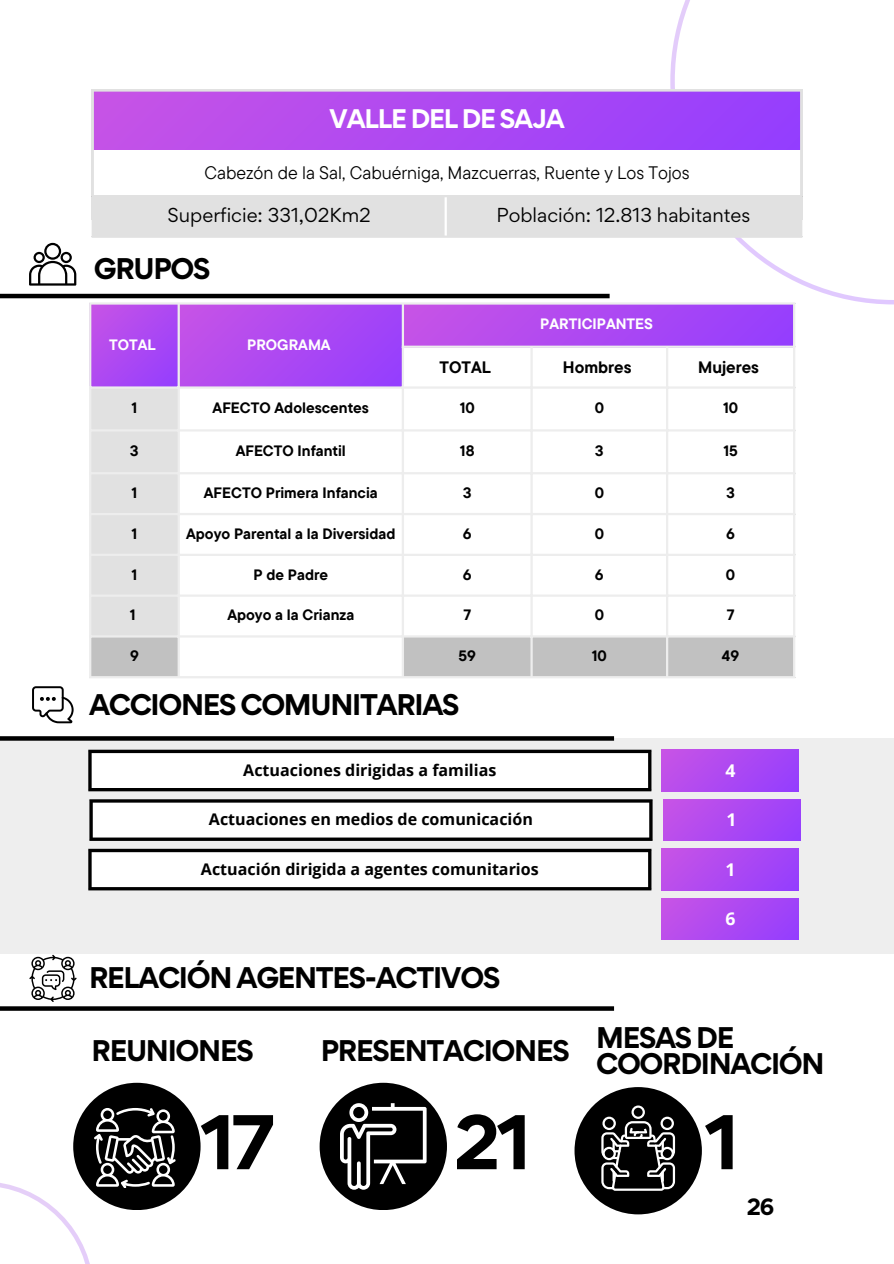
<style>
.page{position:relative;width:894px;height:1264px;background:#fff}
.page>*{position:absolute;margin:0;border:0;box-sizing:border-box;transform-origin:0 0}
.t1{font:700 69px "Gordita";color:#000}
.t2{font:700 26.7px/26px "Gordita";letter-spacing:-.05em;color:#000}
.t3{font:700 24px "Gordita";letter-spacing:-.05em;color:#fff}
.t4{font:700 21px "Gordita";color:#000}
.t5{font:18px "TT Commons Pro";color:#000}
.t6{font:18px "Gordita";color:#000}
.t7{font:700 17.55px "Open Sans";color:#fff}
.t8{font:700 16.5px "TT Commons Pro";color:#000}
.t9{font:700 16.05px "Open Sans";color:#000}
.t10{font:700 15px "TT Commons Pro";color:#000}
.t11{font:700 15px "TT Commons Pro";color:#fff}
</style>
<div class="page">
<svg style="left:670px;top:0;width:223px;height:304px"></svg>
<svg style="left:29px;top:243px;width:47px;height:42px"></svg>
<svg style="left:32px;top:686px;width:42px;height:37px"></svg>
<svg style="left:92px;top:89px;width:710px;height:106px"></svg>
<div style="left:73px;top:1082px;width:127px;height:128px;background:#000;border-radius:50%"></div>
<div style="left:319px;top:1082px;width:128px;height:128px;background:#000;border-radius:50%"></div>
<div style="left:574px;top:1087px;width:127px;height:127px;background:#000;border-radius:50%"></div>
<svg style="left:340px;top:1103px;width:86px;height:86px"></svg>
<svg style="left:601px;top:1105px;width:74px;height:85px"></svg>
<svg style="left:29px;top:954px;width:48px;height:48px"></svg>
<div style="left:94px;top:197px;width:705px;height:38px;background:#e1e1e1"></div>
<hr style="left:92px;top:197px;width:2px;height:38px;background:#e1e1e1">
<hr style="left:799px;top:197px;width:3px;height:38px;background:#e1e1e1">
<hr style="left:92px;top:195px;width:710px;height:2px;background:#e1e1e1">
<hr style="left:92px;top:235px;width:710px;height:3px;background:#e1e1e1">
<hr style="left:444px;top:197px;width:2px;height:38px;background:#fff">
<svg style="left:0;top:736px;width:614px;height:2px"></svg>
<svg style="left:0;top:1006px;width:614px;height:4px;background:#121212"></svg>
<hr style="left:0;top:294px;width:609px;height:4px;background:#000">
<svg style="left:0;top:1107px;width:176px;height:156px"></svg>
<svg style="left:91px;top:388px;width:701px;height:288px"></svg>
<div style="left:90px;top:303px;width:89px;height:85px;background:linear-gradient(to right,#bb4eeb,#a043f8)"></div>
<div style="left:178px;top:303px;width:225px;height:85px;background:linear-gradient(to right,#c151e8,#9a40fb)"></div>
<div style="left:402px;top:303px;width:392px;height:44px;background:linear-gradient(to right,#c653e6,#963efd)"></div>
<hr style="left:89px;top:304px;width:2px;height:372px;background:#ededed">
<hr style="left:177px;top:304px;width:3px;height:372px;background:#ededed">
<hr style="left:401px;top:304px;width:3px;height:372px;background:#ededed">
<hr style="left:530px;top:348px;width:2px;height:328px;background:#ededed">
<hr style="left:665px;top:348px;width:3px;height:328px;background:#ededed">
<hr style="left:792px;top:304px;width:3px;height:372px;background:#ededed">
<hr style="left:89px;top:302px;width:706px;height:2px;background:#ededed">
<hr style="left:401px;top:345px;width:394px;height:3px;background:#ededed">
<hr style="left:89px;top:386px;width:706px;height:2px;background:#ededed">
<hr style="left:89px;top:429px;width:706px;height:2px;background:#ededed">
<hr style="left:89px;top:472px;width:706px;height:2px;background:#ededed">
<hr style="left:89px;top:513px;width:706px;height:2px;background:#ededed">
<hr style="left:89px;top:553px;width:706px;height:3px;background:#ededed">
<hr style="left:89px;top:594px;width:706px;height:2px;background:#ededed">
<hr style="left:89px;top:635px;width:706px;height:2px;background:#ededed">
<hr style="left:89px;top:676px;width:706px;height:2px;background:#ededed">
<div style="left:0;top:738px;width:893px;height:215px;background:#eee"></div>
<div style="left:661px;top:898px;width:137px;height:41px;background:linear-gradient(to right,#c252e8,#9940fb)"></div>
<div style="left:89px;top:799px;width:563px;height:42px;background:#fff"></div>
<div style="left:663px;top:799px;width:136px;height:42px;background:linear-gradient(to right,#c251e8,#9a40fb)"></div>
<svg style="left:89px;top:802px;width:4px;height:35px"></svg>
<hr style="left:649px;top:802px;width:3px;height:35px;background:#000">
<hr style="left:89px;top:799px;width:563px;height:3px;background:#000">
<svg style="left:89px;top:837px;width:563px;height:4px;background:#272727"></svg>
<div style="left:88px;top:749px;width:563px;height:42px;background:#fff"></div>
<div style="left:661px;top:749px;width:137px;height:42px;background:linear-gradient(to right,#c251e8,#9940fb)"></div>
<svg style="left:88px;top:753px;width:4px;height:35px"></svg>
<hr style="left:648px;top:753px;width:3px;height:35px;background:#000">
<svg style="left:88px;top:749px;width:563px;height:4px;background:#2a2a2a"></svg>
<hr style="left:88px;top:788px;width:563px;height:3px;background:#000">
<div style="left:88px;top:848px;width:563px;height:42px;background:#fff"></div>
<div style="left:661px;top:848px;width:137px;height:42px;background:linear-gradient(to right,#c251e8,#9940fb)"></div>
<svg style="left:88px;top:852px;width:4px;height:35px"></svg>
<hr style="left:648px;top:852px;width:3px;height:35px;background:#000">
<svg style="left:88px;top:848px;width:563px;height:4px;background:#2f2f2f"></svg>
<hr style="left:88px;top:887px;width:563px;height:3px;background:#000">
<p class="t3" style="left:329px;top:103px;width:237px">VALLE DEL DE SAJA</p>
<p class="t5" style="left:204px;top:161px;width:486px">Cabezón de la Sal, Cabuérniga, Mazcuerras, Ruente y Los Tojos</p>
<p class="t6" style="left:167px;top:203px;width:205px">Superficie: 331,02Km2</p>
<p class="t6" style="left:496px;top:203px;width:255px">Población: 12.813 habitantes</p>
<p class="t2" style="left:94px;top:255px;width:118px">GRUPOS</p>
<p class="t11" style="left:109px;top:334px;width:48px">TOTAL</p>
<p class="t11" style="left:247px;top:334px;width:85px">PROGRAMA</p>
<p class="t11" style="left:540px;top:314px;width:114px">PARTICIPANTES</p>
<p class="t8" style="left:439px;top:356px;width:53px">TOTAL</p>
<p class="t8" style="left:563px;top:356px;width:70px">Hombres</p>
<p class="t8" style="left:698px;top:356px;width:62px">Mujeres</p>
<p class="t10" style="left:131px;top:398px;width:7px">1</p>
<p class="t10" style="left:212px;top:398px;width:158px">AFECTO Adolescentes</p>
<p class="t10" style="left:459px;top:398px;width:16px">10</p>
<p class="t10" style="left:594px;top:398px;width:11px">0</p>
<p class="t10" style="left:723px;top:398px;width:16px">10</p>
<p class="t10" style="left:130px;top:441px;width:10px">3</p>
<p class="t10" style="left:235px;top:441px;width:112px">AFECTO Infantil</p>
<p class="t10" style="left:460px;top:441px;width:16px">18</p>
<p class="t10" style="left:595px;top:441px;width:10px">3</p>
<p class="t10" style="left:723px;top:441px;width:16px">15</p>
<p class="t10" style="left:131px;top:483px;width:7px">1</p>
<p class="t10" style="left:204px;top:483px;width:175px">AFECTO Primera Infancia</p>
<p class="t10" style="left:463px;top:483px;width:10px">3</p>
<p class="t10" style="left:594px;top:483px;width:11px">0</p>
<p class="t10" style="left:726px;top:483px;width:10px">3</p>
<p class="t10" style="left:131px;top:524px;width:7px">1</p>
<p class="t10" style="left:186px;top:524px;width:211px">Apoyo Parental a la Diversidad</p>
<p class="t10" style="left:462px;top:524px;width:10px">6</p>
<p class="t10" style="left:594px;top:524px;width:11px">0</p>
<p class="t10" style="left:726px;top:524px;width:10px">6</p>
<p class="t10" style="left:131px;top:564px;width:7px">1</p>
<p class="t10" style="left:253px;top:564px;width:76px">P de Padre</p>
<p class="t10" style="left:462px;top:564px;width:10px">6</p>
<p class="t10" style="left:594px;top:564px;width:10px">6</p>
<p class="t10" style="left:725px;top:564px;width:11px">0</p>
<p class="t10" style="left:130px;top:605px;width:7px">1</p>
<p class="t10" style="left:227px;top:605px;width:128px">Apoyo a la Crianza</p>
<p class="t10" style="left:463px;top:605px;width:9px">7</p>
<p class="t10" style="left:594px;top:605px;width:11px">0</p>
<p class="t10" style="left:726px;top:605px;width:9px">7</p>
<h1 class="t10" style="left:130px;top:646px;width:10px">9</h1>
<p class="t10" style="left:458px;top:646px;width:19px">59</p>
<p class="t10" style="left:591px;top:646px;width:16px">10</p>
<p class="t10" style="left:721px;top:646px;width:19px">49</p>
<h1 class="t2" style="left:89px;top:691px;width:372px">ACCIONES COMUNITARIAS</h1>
<p class="t9" style="left:243px;top:758px;width:254px">Actuaciones dirigidas a familias</p>
<h1 class="t7" style="left:725px;top:758px;width:12px">4</h1>
<p class="t9" style="left:209px;top:808px;width:325px">Actuaciones en medios de comunicación</p>
<p class="t7" style="left:726px;top:807px;width:12px">1</p>
<p class="t9" style="left:201px;top:857px;width:339px">Actuación dirigida a agentes comunitarios</p>
<h1 class="t7" style="left:725px;top:857px;width:12px">1</h1>
<p class="t2" style="left:89px;top:964px;width:412px">RELACIÓN AGENTES-ACTIVOS</p>
<p class="t2" style="left:92px;top:1037px;width:163px">REUNIONES</p>
<p class="t2" style="left:321px;top:1037px;width:250px">PRESENTACIONES</p>
<p class="t1" style="left:200px;top:1095px;width:76px">17</p>
<p class="t1" style="left:453px;top:1095px;width:79px">21</p>
<p class="t7" style="left:725px;top:906px;width:12px">6</p>
<p class="t2" style="left:596px;top:1024px;width:230px">MESAS DE<br>COORDINACIÓN</p>
<p class="t1" style="left:704px;top:1095px;width:36px">1</p>
<p class="t4" style="left:746px;top:1192px;width:29px">26</p>
</div>
